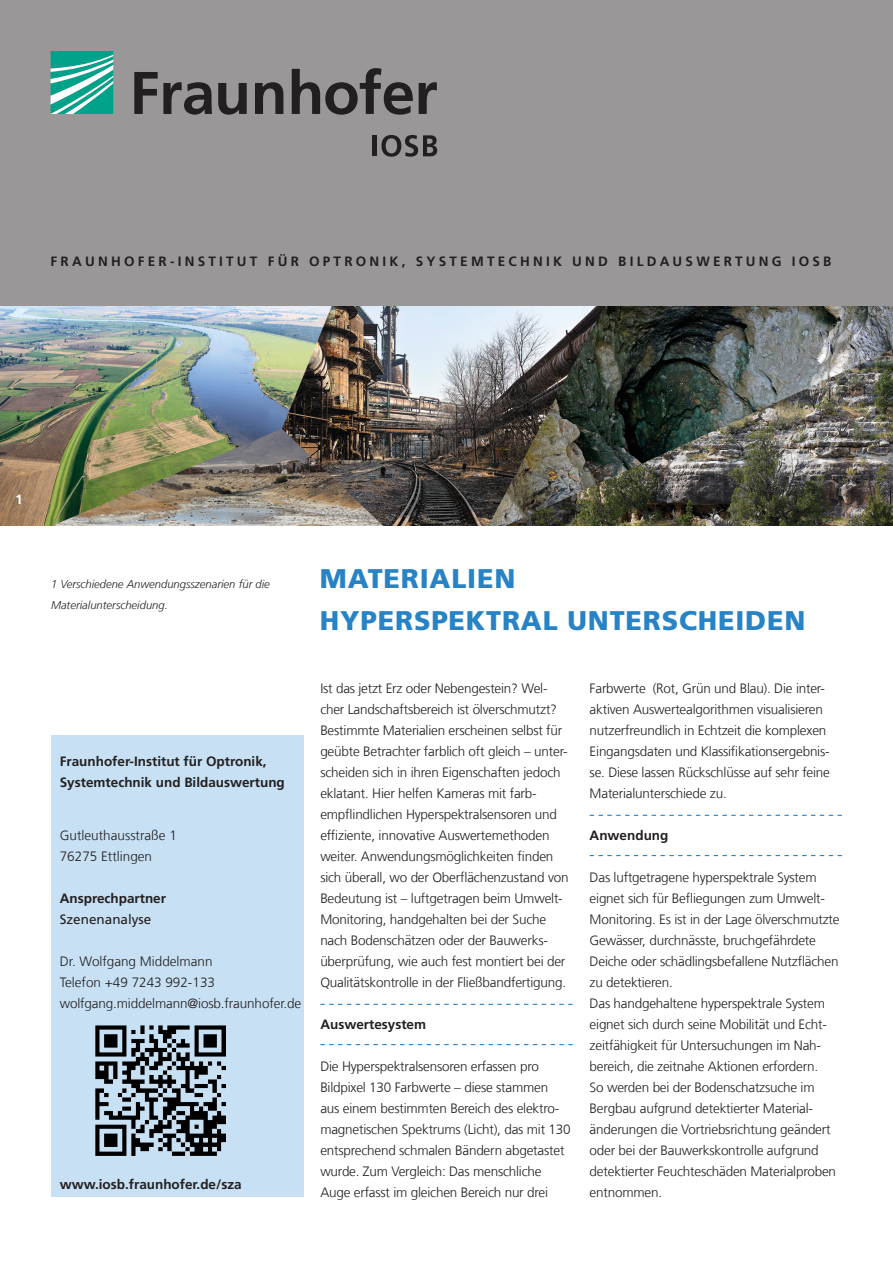
<style>
.page{position:relative;width:893px;height:1263px;background:#fff}
.page>*{position:absolute;margin:0;border:0;box-sizing:border-box;transform-origin:0 0}
.Titel{font:900 27px "Frutiger LT Com";letter-spacing:.03em;color:#2783c5}
.Text__enger{font:300 13.5px/21px "Frutiger LT Com";letter-spacing:-.015em;color:#231f20}
.Text{font:300 13.5px "Frutiger LT Com";color:#231f20}
.Ansprechpartner{font:700 13.5px/21px "Frutiger LT Com";color:#231f20}
.Ansprechpartner-2{font:700 13.5px "Frutiger LT Com";letter-spacing:.24em;color:#231f20}
.Zwischenüberschrift{font:700 13.5px "Frutiger LT Com";color:#231f20}
.Adresse{font:13.5px "Frutiger LT Com";color:#231f20}
.Text-2{font:700 13.5px "Frutiger LT Com";color:#fff}
.Bildunterschrift{font:italic 300 11.25px/21px "Frutiger LT Com";color:#231f20}
</style>
<div class="page">
<div style="left:0;top:0;width:893px;height:307px;background:#999798"></div>
<div style="left:51px;top:735px;width:252px;height:462px;background:#c7e0f3"></div>
<svg style="left:51px;top:51px;width:62px;height:63px"></svg>
<svg style="left:134px;top:68px;width:303px;height:47px;background:#6e6b6c"></svg>
<hr style="left:373px;top:135px;width:4px;height:21px;background:#231f20">
<svg style="left:381px;top:135px;width:56px;height:22px"></svg>
<img style="left:0;top:307px;width:893px;height:218px">
<img style="left:95px;top:1025px;width:130px;height:130px">
<svg style="left:590px;top:815px;width:252px;height:1px"></svg>
<svg style="left:590px;top:855px;width:252px;height:1px"></svg>
<svg style="left:320px;top:1004px;width:253px;height:1px"></svg>
<svg style="left:320px;top:1044px;width:253px;height:1px"></svg>
<p class="Ansprechpartner-2" style="left:51px;top:253px;width:782px">FRAUNHOFER-INSTITUT FÜR OPTRONIK, SYSTEMTECHNIK UND BILDAUSWERTUNG IOSB</p>
<p class="Text-2" style="left:15px;top:491px;width:9px">1</p>
<p class="Bildunterschrift" style="left:51px;top:574px;width:220px">1 Verschiedene Anwendungsszenarien für die<br>Materialunterscheidung.</p>
<p class="Titel" style="left:320px;top:562px;width:197px">MATERIALIEN</p>
<p class="Titel" style="left:320px;top:604px;width:487px">HYPERSPEKTRAL UNTERSCHEIDEN</p>
<p class="Ansprechpartner" style="left:60px;top:751px;width:227px">Fraunhofer-Institut für Optronik,<br>Systemtechnik und Bildauswertung</p>
<p class="Text" style="left:60px;top:828px;width:119px">Gutleuthausstraße 1</p>
<p class="Text" style="left:60px;top:849px;width:94px">76275 Ettlingen</p>
<p class="Ansprechpartner" style="left:60px;top:888px;width:108px">Ansprechpartner</p>
<p class="Adresse" style="left:60px;top:911px;width:93px">Szenenanalyse</p>
<p class="Text" style="left:60px;top:954px;width:154px">Dr. Wolfgang Middelmann</p>
<p class="Text" style="left:60px;top:975px;width:157px">Telefon +49 7243 992-133</p>
<p class="Text" style="left:60px;top:996px;width:243px">wolfgang.middelmann@iosb.fraunhofer.de</p>
<p class="Ansprechpartner" style="left:60px;top:1174px;width:183px">www.iosb.fraunhofer.de/sza</p>
<p class="Text__enger" style="left:320px;top:678px;width:250px">Ist das jetzt Erz oder Nebengestein? Wel&shy;cher Landschaftsbereich ist ölverschmutzt?<br>Bestimmte Materialien erscheinen selbst für geübte Betrachter farblich oft gleich – unter&shy;scheiden sich in ihren Eigenschaften jedoch eklatant. Hier helfen Kameras mit farb&shy;empflindlichen Hyperspektralsensoren und effiziente, innovative Auswertemethoden weiter. Anwendungsmöglichkeiten finden sich überall, wo der Oberflächenzustand von Bedeutung ist – luftgetragen beim Umwelt-Monitoring, handgehalten bei der Suche nach Bodenschätzen oder der Bauwerks&shy;überprüfung, wie auch fest montiert bei der Qualitätskontrolle in der Fließbandfertigung.</p>
<p class="Zwischenüberschrift" style="left:320px;top:1016px;width:107px">Auswertesystem</p>
<p class="Text__enger" style="left:320px;top:1056px;width:252px">Die Hyperspektralsensoren erfassen pro Bildpixel 130 Farbwerte – diese stammen aus einem bestimmten Bereich des elektro&shy;magnetischen Spektrums (Licht), das mit 130 entsprechend schmalen Bändern abgetastet wurde. Zum Vergleich: Das menschliche Auge erfasst im gleichen Bereich nur drei</p>
<p class="Text__enger" style="left:590px;top:678px;width:242px">Farbwerte (Rot, Grün und Blau). Die inter&shy;aktiven Auswertealgorithmen visualisieren nutzerfreundlich in Echtzeit die komplexen Eingangsdaten und Klassifikationsergebnis&shy;se. Diese lassen Rückschlüsse auf sehr feine Materialunterschiede zu.</p>
<p class="Zwischenüberschrift" style="left:590px;top:827px;width:80px">Anwendung</p>
<p class="Text__enger" style="left:590px;top:867px;width:251px">Das luftgetragene hyperspektrale System eignet sich für Befliegungen zum Umwelt-Monitoring. Es ist in der Lage ölverschmutzte Gewässer, durchnässte, bruchgefährdete Deiche oder schädlingsbefallene Nutzflächen zu detektieren.</p>
<p class="Text__enger" style="left:590px;top:993px;width:248px">Das handgehaltene hyperspektrale System eignet sich durch seine Mobilität und Echt&shy;zeitfähigkeit für Untersuchungen im Nah&shy;bereich, die zeitnahe Aktionen erfordern.<br>So werden bei der Bodenschatzsuche im Bergbau aufgrund detektierter Material&shy;änderungen die Vortriebsrichtung geändert oder bei der Bauwerkskontrolle aufgrund detektierter Feuchteschäden Materialproben entnommen.</p>
</div>
